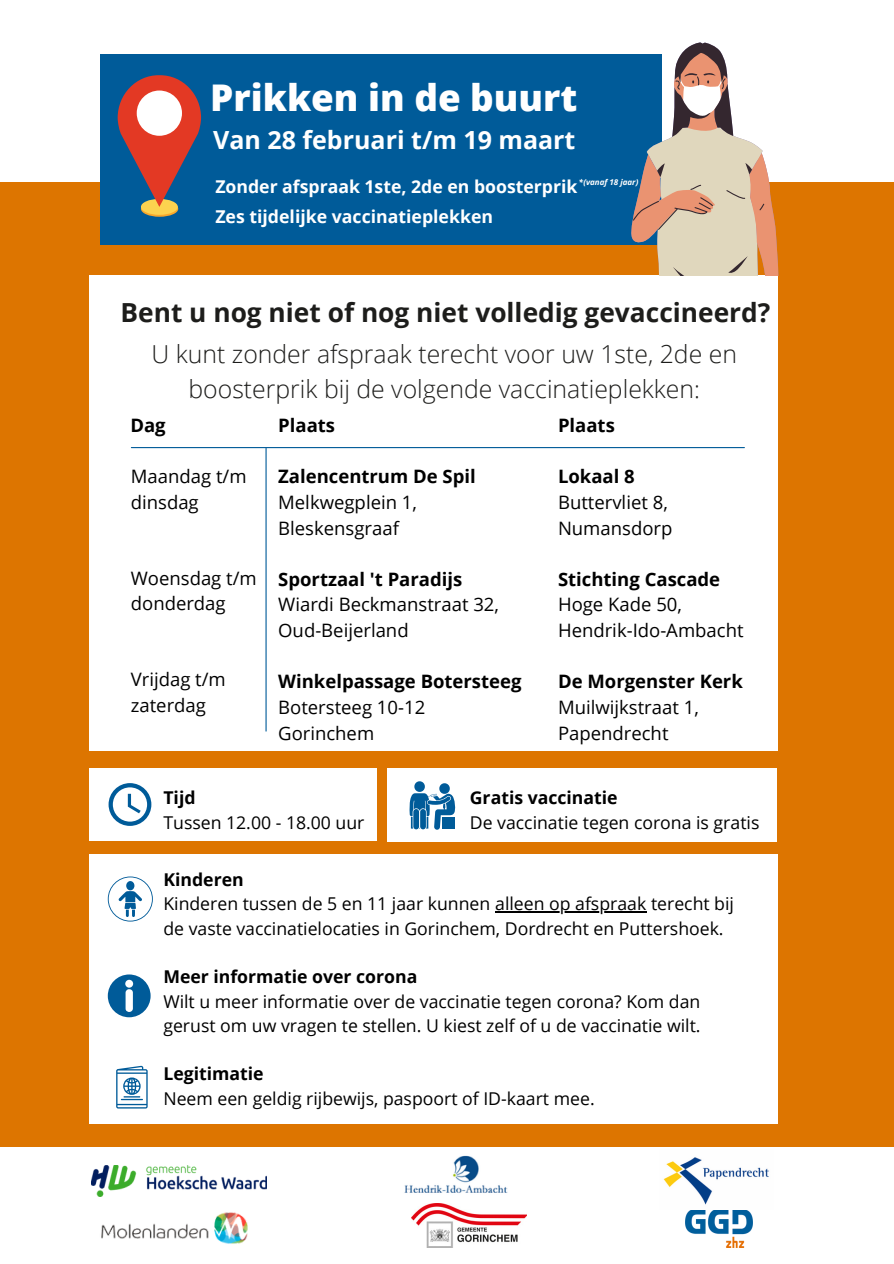
<style>
.page{position:relative;width:894px;height:1264px;background:#fff}
.page>*{position:absolute;margin:0;border:0;box-sizing:border-box;transform-origin:0 0}
.t1{font:800 36.75px "Open Sans";color:#fff}
.t2{font:700 26.25px "Open Sans";color:#1d1d1b}
.t3{font:700 25.05px "Open Sans";color:#fff}
.t4{font:300 24.75px/34.2px "Open Sans";color:#1d1d1b;text-align:center}
.t5{font:18.45px/25.3px "Open Sans";color:#000}
.t6{font:700 18.45px "Open Sans";color:#000}
.t7{font:17.7px/24.3px "Open Sans";color:#000}
.t8{font:700 17.7px "Open Sans";color:#fff}
.t9{font:700 17.7px "Open Sans";color:#000}
.t10{font:italic 700 7.95px "Open Sans";color:#fff}
</style>
<div class="page">
<div style="left:0;top:182px;width:893px;height:964px;background:#dd7500"></div>
<div style="left:90px;top:275px;width:687px;height:475px;background:#fff"></div>
<div style="left:90px;top:854px;width:687px;height:269px;background:#fff"></div>
<div style="left:90px;top:768px;width:287px;height:72px;background:#fff"></div>
<div style="left:387px;top:768px;width:389px;height:73px;background:#fff"></div>
<img style="left:101px;top:1212px;width:147px;height:32px">
<img style="left:685px;top:1210px;width:67px;height:37px">
<div style="left:100px;top:55px;width:561px;height:190px;background:#005b99"></div>
<svg style="left:141px;top:201px;width:37px;height:16px"></svg>
<div style="left:141px;top:199px;width:37px;height:16px;background:#fcd24f;border-radius:50%"></div>
<svg style="left:118px;top:75px;width:84px;height:132px"></svg>
<div style="left:137px;top:90px;width:45px;height:46px;background:#fff;border-radius:50%"></div>
<svg style="left:108px;top:974px;width:42px;height:43px"></svg>
<svg style="left:116px;top:1065px;width:32px;height:43px"></svg>
<svg style="left:108px;top:783px;width:43px;height:43px"></svg>
<svg style="left:409px;top:781px;width:46px;height:48px"></svg>
<hr style="left:131px;top:447px;width:613px;height:1px;background:#005b99">
<hr style="left:265px;top:448px;width:1px;height:283px;background:#005b99">
<svg style="left:108px;top:876px;width:45px;height:45px"></svg>
<img style="left:91px;top:1165px;width:175px;height:31px">
<img style="left:404px;top:1155px;width:104px;height:38px">
<img style="left:663px;top:1157px;width:106px;height:48px">
<img style="left:411px;top:1203px;width:115px;height:44px">
<svg style="left:630px;top:42px;width:149px;height:233px"></svg>
<hr style="left:495px;top:911px;width:151px;height:1px;background:#000">
<p class="t1" style="left:210px;top:72px;width:368px">Prikken in de buurt</p>
<p class="t3" style="left:213px;top:122px;width:363px">Van 28 februari t/m 19 maart</p>
<p class="t10" style="left:579px;top:176px;width:61px">*(vanaf 18 jaar)</p>
<p class="t8" style="left:215px;top:174px;width:363px">Zonder afspraak 1ste, 2de en boosterprik</p>
<p class="t8" style="left:215px;top:204px;width:279px">Zes tijdelijke vaccinatieplekken</p>
<p class="t2" style="left:120px;top:294px;width:651px">Bent u nog niet of nog niet volledig gevaccineerd?</p>
<p class="t4" style="left:151px;top:337px;width:586px">U kunt zonder afspraak terecht voor uw 1ste, 2de en boosterprik bij de volgende vaccinatieplekken:</p>
<p class="t6" style="left:130px;top:412px;width:37px">Dag</p>
<p class="t5" style="left:131px;top:463px;width:117px">Maandag t/m dinsdag</p>
<p class="t5" style="left:131px;top:565px;width:127px">Woensdag t/m donderdag</p>
<p class="t5" style="left:131px;top:666px;width:96px">Vrijdag t/m zaterdag</p>
<p class="t6" style="left:278px;top:412px;width:58px">Plaats</p>
<p class="t6" style="left:278px;top:463px;width:199px">Zalencentrum De Spil</p>
<p class="t5" style="left:278px;top:489px;width:140px">Melkwegplein 1,<br>Bleskensgraaf</p>
<p class="t6" style="left:278px;top:566px;width:185px">Sportzaal 't Paradijs</p>
<p class="t5" style="left:278px;top:591px;width:222px">Wiardi Beckmanstraat 32,</p>
<p class="t5" style="left:278px;top:617px;width:132px">Oud-Beijerland</p>
<p class="t6" style="left:278px;top:668px;width:245px">Winkelpassage Botersteeg</p>
<p class="t5" style="left:278px;top:694px;width:148px">Botersteeg 10-12</p>
<p class="t5" style="left:278px;top:719px;width:97px">Gorinchem</p>
<p class="t6" style="left:558px;top:412px;width:58px">Plaats</p>
<p class="t6" style="left:558px;top:463px;width:78px">Lokaal 8</p>
<p class="t5" style="left:558px;top:489px;width:111px">Buttervliet 8,</p>
<p class="t5" style="left:558px;top:514px;width:116px">Numansdorp</p>
<p class="t6" style="left:558px;top:566px;width:164px">Stichting Cascade</p>
<p class="t5" style="left:558px;top:591px;width:125px">Hoge Kade 50,</p>
<p class="t5" style="left:558px;top:617px;width:187px">Hendrik-Ido-Ambacht</p>
<p class="t6" style="left:558px;top:668px;width:186px">De Morgenster Kerk</p>
<p class="t5" style="left:558px;top:694px;width:142px">Muilwijkstraat 1,<br>Papendrecht</p>
<p class="t9" style="left:163px;top:785px;width:34px">Tijd</p>
<p class="t7" style="left:163px;top:809px;width:202px">Tussen 12.00 - 18.00 uur</p>
<p class="t9" style="left:469px;top:785px;width:149px">Gratis vaccinatie</p>
<p class="t7" style="left:469px;top:809px;width:291px">De vaccinatie tegen corona is gratis</p>
<p class="t9" style="left:163px;top:867px;width:82px">Kinderen</p>
<p class="t7" style="left:163px;top:891px;width:572px">Kinderen tussen de 5 en 11 jaar kunnen alleen op afspraak terecht bij de vaste vaccinatielocaties in Gorinchem, Dordrecht en Puttershoek.</p>
<p class="t9" style="left:163px;top:964px;width:255px">Meer informatie over corona</p>
<p class="t7" style="left:163px;top:988px;width:538px">Wilt u meer informatie over de vaccinatie tegen corona? Kom dan gerust om uw vragen te stellen. U kiest zelf of u de vaccinatie wilt.</p>
<p class="t9" style="left:163px;top:1061px;width:102px">Legitimatie</p>
<p class="t7" style="left:163px;top:1085px;width:432px">Neem een geldig rijbewijs, paspoort of ID-kaart mee.</p>
</div>
